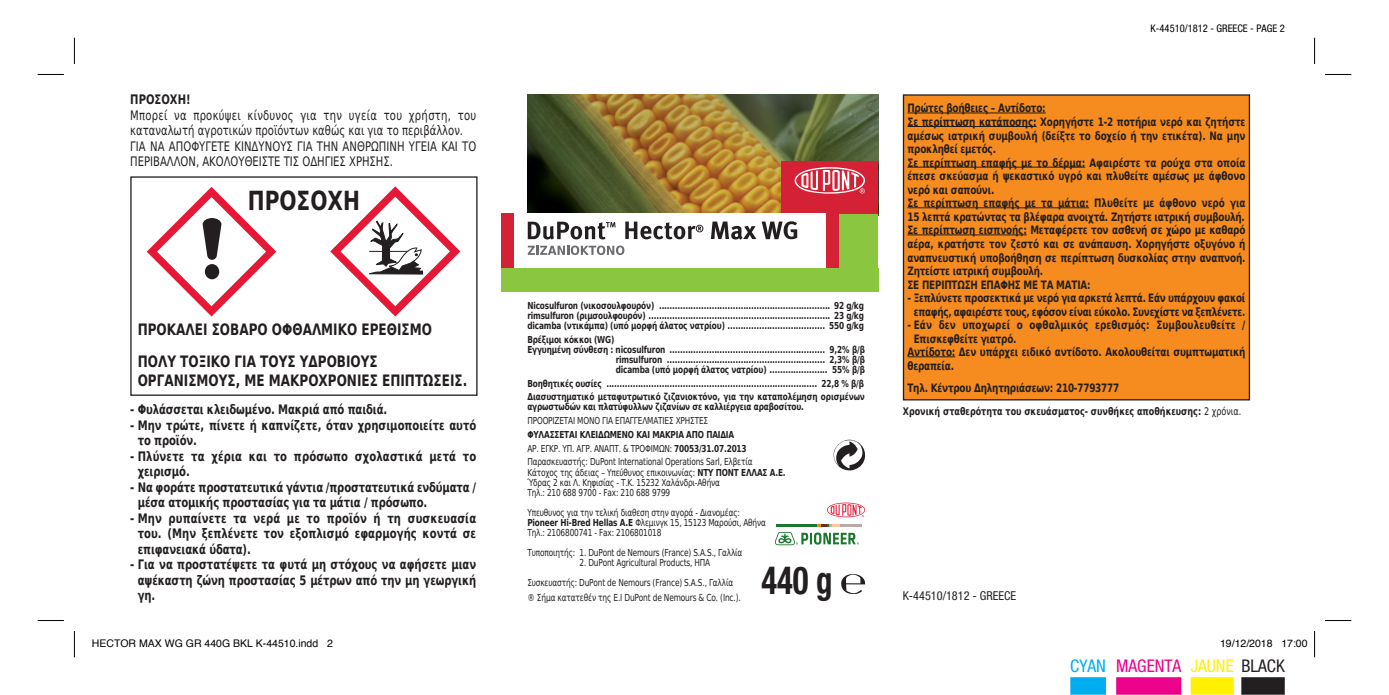
<style>
.page{position:relative;width:1389px;height:695px;background:#fff}
.page>*{position:absolute;margin:0;border:0;box-sizing:border-box;transform-origin:0 0}
.t1{font:700 condensed 38.5px "Helvetica Neue LT Pro";color:#231f20;scale:.85 1}
.t2{font:700 26.43px "DejaVu LGC Sans Condensed";color:#231f20;scale:.85 1}
.t3{font:condensed 17.5px "Helvetica Neue LT Pro";color:#fff101}
.t4{font:condensed 17.5px "Helvetica Neue LT Pro";color:#ed028c}
.t5{font:condensed 17.5px "Helvetica Neue LT Pro";color:#00aeef}
.t6{font:700 15.75px/18.9px "DejaVu LGC Sans Condensed";color:#231f20;scale:.85 1}
.t7{font:700 13.12px/15.4px "DejaVu LGC Sans Condensed";letter-spacing:-.01em;color:#231f20;scale:.85 1}
.t8{font:13.12px/15.6px "DejaVu LGC Sans Condensed";color:#231f20;scale:.85 1}
.t9{font:700 13.12px/15.4px "DejaVu LGC Sans Condensed";letter-spacing:.01em;color:#231f20;scale:.85 1}
.t10{font:condensed 12.25px "Helvetica Neue LT Pro";color:#231f20}
.t11{font:700 11.55px/13.5px "DejaVu LGC Sans Condensed";letter-spacing:-.02em;color:#231f20;text-align:justify;scale:.85 1}
.t12{font:700 11.55px/13.5px "DejaVu LGC Sans Condensed";letter-spacing:.01em;color:#231f20;scale:.85 1}
.t13{font:700 10.5px "DejaVu LGC Sans Condensed";color:#231f20;scale:.85 1}
.t14{font:10.5px "Helvetica";color:#000}
.t15{font:condensed 10.5px "Helvetica Neue LT Pro";color:#000}
.t16{font:9.8px "DejaVu LGC Sans Condensed";letter-spacing:-.02em;color:#231f20;scale:.85 1}
.t17{font:700 9.62px/10px "DejaVu LGC Sans Condensed";letter-spacing:-.02em;color:#231f20;scale:.85 1}
.t18{font:9.62px "DejaVu LGC Sans Condensed";letter-spacing:-.02em;color:#231f20;scale:.85 1}
.s1{font-weight:700}
.s2{font-weight:400}
.s3{color:#231f20}
</style>
<div class="page">
<div style="left:1241px;top:677px;width:44px;height:17px;background:#231f20"></div>
<div style="left:1070px;top:677px;width:36px;height:17px;background:#00aeef"></div>
<div style="left:1116px;top:677px;width:65px;height:17px;background:#ed028c"></div>
<div style="left:1191px;top:677px;width:43px;height:17px;background:#fff101"></div>
<div style="left:903px;top:95px;width:346px;height:305px;background:#f68b1f"></div>
<hr style="left:907px;top:113px;width:139px;height:1px;background:#231f20">
<hr style="left:907px;top:126px;width:130px;height:1px;background:#231f20">
<hr style="left:907px;top:167px;width:178px;height:1px;background:#231f20">
<hr style="left:907px;top:207px;width:182px;height:1px;background:#231f20">
<hr style="left:907px;top:234px;width:120px;height:1px;background:#231f20">
<hr style="left:907px;top:356px;width:48px;height:1px;background:#231f20">
<div style="left:903px;top:94px;width:347px;height:306px;border:1px solid #231f20"></div>
<div style="left:130px;top:176px;width:348px;height:220px;border:1px solid #231f20"></div>
<svg style="left:330px;top:186px;width:130px;height:130px"></svg>
<svg style="left:147px;top:187px;width:129px;height:129px"></svg>
<img style="left:527px;top:94px;width:351px;height:119px">
<svg style="left:834px;top:439px;width:31px;height:31px"></svg>
<div style="left:839px;top:211px;width:39px;height:57px;background:#8bc640"></div>
<div style="left:781px;top:161px;width:97px;height:52px;background:#d42135"></div>
<div style="left:501px;top:214px;width:13px;height:58px;background:#d42135"></div>
<div style="left:826px;top:209px;width:13px;height:63px;background:#d42135"></div>
<div style="left:501px;top:268px;width:377px;height:23px;background:#8bc640"></div>
<svg style="left:794px;top:167px;width:71px;height:27px"></svg>
<svg style="left:625px;top:221px;width:78px;height:18px"></svg>
<svg style="left:711px;top:221px;width:45px;height:19px"></svg>
<svg style="left:762px;top:221px;width:35px;height:18px"></svg>
<svg style="left:528px;top:245px;width:96px;height:10px"></svg>
<svg style="left:528px;top:222px;width:88px;height:17px"></svg>
<svg style="left:841px;top:574px;width:24px;height:20px"></svg>
<hr style="left:776px;top:523px;width:41px;height:3px;background:#1a772c">
<hr style="left:840px;top:523px;width:22px;height:3px;background:#b8aaa5">
<svg style="left:817px;top:524px;width:23px;height:2px"></svg>
<svg style="left:827px;top:502px;width:38px;height:15px"></svg>
<svg style="left:775px;top:532px;width:84px;height:13px"></svg>
<svg style="left:38px;top:74px;width:26px;height:1px"></svg>
<svg style="left:1325px;top:74px;width:26px;height:1px"></svg>
<svg style="left:38px;top:620px;width:26px;height:1px"></svg>
<svg style="left:1325px;top:620px;width:26px;height:1px"></svg>
<svg style="left:74px;top:38px;width:1px;height:26px"></svg>
<svg style="left:74px;top:631px;width:1px;height:26px"></svg>
<svg style="left:1314px;top:38px;width:1px;height:26px"></svg>
<svg style="left:1314px;top:631px;width:1px;height:26px"></svg>
<p class="t7" style="left:130px;top:91px;width:73px">ΠΡΟΣΟΧΗ!</p>
<p class="t8" style="left:130px;top:107px;width:408px">Μπορεί να προκύψει κίνδυνος για την υγεία του χρήστη, του καταναλωτή αγροτικών προϊόντων καθώς και για το περιβάλλον.</p>
<p class="t8" style="left:130px;top:138px;width:409px">ΓΙΑ ΝΑ ΑΠΟΦΥΓΕΤΕ ΚΙΝΔΥΝΟΥΣ ΓΙΑ ΤΗΝ ΑΝΘΡΩΠΙΝΗ ΥΓΕΙΑ ΚΑΙ ΤΟ<br>ΠΕΡΙΒΑΛΛΟΝ, ΑΚΟΛΟΥΘΕΙΣΤΕ ΤΙΣ ΟΔΗΓΙΕΣ ΧΡΗΣΗΣ.</p>
<p class="t2" style="left:248px;top:179px;width:134px">ΠΡΟΣΟΧΗ</p>
<p class="t6" style="left:138px;top:319px;width:348px">ΠΡΟΚΑΛΕΙ ΣΟΒΑΡΟ ΟΦΘΑΛΜΙΚΟ ΕΡΕΘΙΣΜΟ</p>
<p class="t6" style="left:138px;top:351px;width:389px">ΠΟΛΥ ΤΟΞΙΚΟ ΓΙΑ ΤΟΥΣ ΥΔΡΟΒΙΟΥΣ<br>ΟΡΓΑΝΙΣΜΟΥΣ, ΜΕ ΜΑΚΡΟΧΡΟΝΙΕΣ ΕΠΙΠΤΩΣΕΙΣ.</p>
<p class="t7" style="left:130px;top:401px;width:304px">- Φυλάσσεται κλειδωμένο. Μακριά από παιδιά.</p>
<p class="t7" style="left:138px;top:417px;width:400px;text-indent:-7px">- Μην τρώτε, πίνετε ή καπνίζετε, όταν χρησιμοποιείτε αυτό το προϊόν.</p>
<p class="t9" style="left:138px;top:448px;width:400px;text-indent:-7px">- Πλύνετε τα χέρια και το πρόσωπο σχολαστικά μετά το χειρισμό.</p>
<p class="t7" style="left:138px;top:479px;width:400px;text-indent:-7px">- Να φοράτε προστατευτικά γάντια /προστατευτικά ενδύματα / μέσα ατομικής προστασίας για τα μάτια / πρόσωπο.</p>
<p class="t7" style="left:138px;top:510px;width:400px;text-align:justify;text-indent:-7px">- Μην ρυπαίνετε τα νερά με το προϊόν ή τη συσκευασία του. (Μην ξεπλένετε τον εξοπλισμό εφαρμογής κοντά σε επιφανειακά ύδατα).</p>
<p class="t7" style="left:138px;top:556px;width:400px;text-align:justify;text-indent:-7px">- Για να προστατέψετε τα φυτά μη στόχους να αφήσετε μιαν αψέκαστη ζώνη προστασίας 5 μέτρων από την μη γεωργική γη.</p>
<p class="t17" style="left:527px;top:300px;width:397px">Nicosulfuron (νικοσουλφουρόν) ................................................................. 92 g/kg</p>
<p class="t17" style="left:527px;top:310px;width:397px">rimsulfuron (ριμσουλφουρόν) ..................................................................... 23 g/kg</p>
<p class="t17" style="left:527px;top:320px;width:397px">dicamba (ντικάμπα) (υπό μορφή άλατος νατρίου) ..................................... 550 g/kg</p>
<p class="t17" style="left:527px;top:334px;width:104px">Βρέξιμοι κόκκοι (WG)</p>
<p class="t17" style="left:527px;top:344px;width:399px">Εγγυημένη σύνθεση : nicosulfuron ........................................................... 9,2% β/β</p>
<p class="t17" style="left:616px;top:354px;width:295px">rimsulfuron ............................................................ 2,3% β/β</p>
<p class="t17" style="left:616px;top:364px;width:295px">dicamba (υπό μορφή άλατος νατρίου) ...................... 55% β/β</p>
<p class="t17" style="left:527px;top:378px;width:397px">Βοηθητικές ουσίες ................................................................................ 22,8 % β/β</p>
<p class="t17" style="left:527px;top:391px;width:399px">Διασυστηματικό μεταφυτρωτικό ζιζανιοκτόνο, για την καταπολέμηση ορισμένων αγρωστωδών και πλατύφυλλων ζιζανίων σε καλλιέργεια αραβοσίτου.</p>
<p class="t18" style="left:527px;top:413px;width:214px">ΠΡΟΟΡΙΖΕΤΑΙ ΜΟΝΟ ΓΙΑ ΕΠΑΓΓΕΛΜΑΤΙΕΣ ΧΡΗΣΤΕΣ</p>
<p class="t17" style="left:527px;top:429px;width:245px">ΦΥΛΑΣΣΕΤΑΙ ΚΛΕΙΔΩΜΕΝΟ ΚΑΙ ΜΑΚΡΙΑ ΑΠΟ ΠΑΙΔΙΑ</p>
<p class="t18" style="left:527px;top:440px;width:260px">ΑΡ. ΕΓΚΡ. ΥΠ. ΑΓΡ. ΑΝΑΠΤ. &amp; TΡΟΦΙΜΩΝ: <span class="s1">70053/31.07.2013</span></p>
<p class="t18" style="left:527px;top:454px;width:266px">Παρασκευαστής: DuPont International Operations Sarl, Ελβετία</p>
<p class="t18" style="left:527px;top:464px;width:305px">Κάτοχος της άδειας – Υπεύθυνος επικοινωνίας: <span class="s1">ΝΤΥ ΠΟΝΤ ΕΛΛΑΣ Α.Ε.</span></p>
<p class="t18" style="left:527px;top:474px;width:228px">Ύδρας 2 και Λ. Κηφισίας - Τ.Κ. 15232 Χαλάνδρι‐Αθήνα</p>
<p class="t18" style="left:527px;top:484px;width:170px">Τηλ.: 210 688 9700 - Fax: 210 688 9799</p>
<p class="t18" style="left:527px;top:504px;width:252px">Yπευθυνος για την τελική διαθεση στην αγορά - Διανομέας:</p>
<p class="t18" style="left:527px;top:514px;width:282px"><span class="s1">Pioneer Hi-Bred Hellas A.E</span> Φλεμινγκ 15, 15123 Μαρούσι, Αθήνα</p>
<p class="t18" style="left:527px;top:524px;width:159px">Τηλ.: 2106800741 - Fax: 2106801018</p>
<p class="t18" style="left:527px;top:544px;width:254px">Τυποποιητής: 1. DuPont de Nemours (France) S.A.S., Γαλλία</p>
<p class="t18" style="left:580px;top:554px;width:155px">2. DuPont Agricultural Products, ΗΠΑ</p>
<p class="t18" style="left:527px;top:574px;width:244px">Συσκευαστής: DuPont de Nemours (France) S.A.S., Γαλλία</p>
<p class="t16" style="left:527px;top:589px;width:253px">® Σήμα κατατεθέν της E.I DuPont de Nemours &amp; Co. (Inc.).</p>
<p class="t1" style="left:761px;top:557px;width:85px">440 g</p>
<p class="t15" style="left:1151px;top:22px;width:136px">K-44510/1812 - GREECE - PAGE 2</p>
<p class="t11" style="left:907px;top:101px;width:164px">Πρώτες βοήθειες – Αντίδοτο:</p>
<p class="t11" style="left:907px;top:115px;width:399px">Σε περίπτωση κατάποσης: Χορηγήστε 1‐2 ποτήρια νερό και ζητήστε αμέσως ιατρική συμβουλή (δείξτε το δοχείο ή την ετικέτα). Να μην προκληθεί εμετός.</p>
<p class="t11" style="left:907px;top:155px;width:399px">Σε περίπτωση επαφής με το δέρμα: Αφαιρέστε τα ρούχα στα οποία έπεσε σκεύασμα ή ψεκαστικό υγρό και πλυθείτε αμέσως με άφθονο νερό και σαπούνι.</p>
<p class="t11" style="left:907px;top:196px;width:399px">Σε περίπτωση επαφής με τα μάτια: Πλυθείτε με άφθονο νερό για<br>15 λεπτά κρατώντας τα βλέφαρα ανοιχτά. Ζητήστε ιατρική συμβουλή.</p>
<p class="t11" style="left:907px;top:223px;width:399px">Σε περίπτωση εισπνοής: Μεταφέρετε τον ασθενή σε χώρο με καθαρό αέρα, κρατήστε τον ζεστό και σε ανάπαυση. Χορηγήστε οξυγόνο ή αναπνευστική υποβοήθηση σε περίπτωση δυσκολίας στην αναπνοή.<br>Ζητείστε ιατρική συμβουλή.</p>
<p class="t11" style="left:907px;top:277px;width:217px">ΣΕ ΠΕΡΙΠΤΩΣΗ ΕΠΑΦΗΣ ΜΕ ΤΑ ΜΑΤΙΑ:</p>
<p class="t11" style="left:907px;top:291px;width:399px;text-align:center">- Ξεπλύνετε προσεκτικά με νερό για αρκετά λεπτά. Εάν υπάρχουν φακοί επαφής, αφαιρέστε τους, εφόσον είναι εύκολο. Συνεχίστε να ξεπλένετε.</p>
<p class="t12" style="left:914px;top:318px;width:392px;text-indent:-6px">- Εάν δεν υποχωρεί ο οφθαλμικός ερεθισμός: Συμβουλευθείτε /<br>Επισκεφθείτε γιατρό.</p>
<p class="t11" style="left:907px;top:345px;width:399px">Αντίδοτο: Δεν υπάρχει ειδικό αντίδοτο. Ακολουθείται συμπτωματική θεραπεία.</p>
<p class="t11" style="left:907px;top:381px;width:251px">Τηλ. Κέντρου Δηλητηριάσεων: 210‐7793777</p>
<p class="t13" style="left:903px;top:402px;width:400px">Χρονική σταθερότητα του σκευάσματος- συνθήκες αποθήκευσης: <span class="s2">2 χρόνια.</span></p>
<p class="t10" style="left:903px;top:588px;width:115px">K-44510/1812 - GREECE</p>
<p class="t14" style="left:92px;top:635px;width:243px">HECTOR MAX WG GR 440G BKL K-44510.indd 2</p>
<p class="t14" style="left:1220px;top:635px;width:89px">19/12/2018 17:00</p>
<p class="t5" style="left:1070px;top:655px;width:37px">CYAN</p>
<p class="t4" style="left:1116px;top:655px;width:67px">MAGENTA</p>
<p class="t3" style="left:1191px;top:655px;width:96px">JAUNE <span class="s3">BLACK</span></p>
</div>
